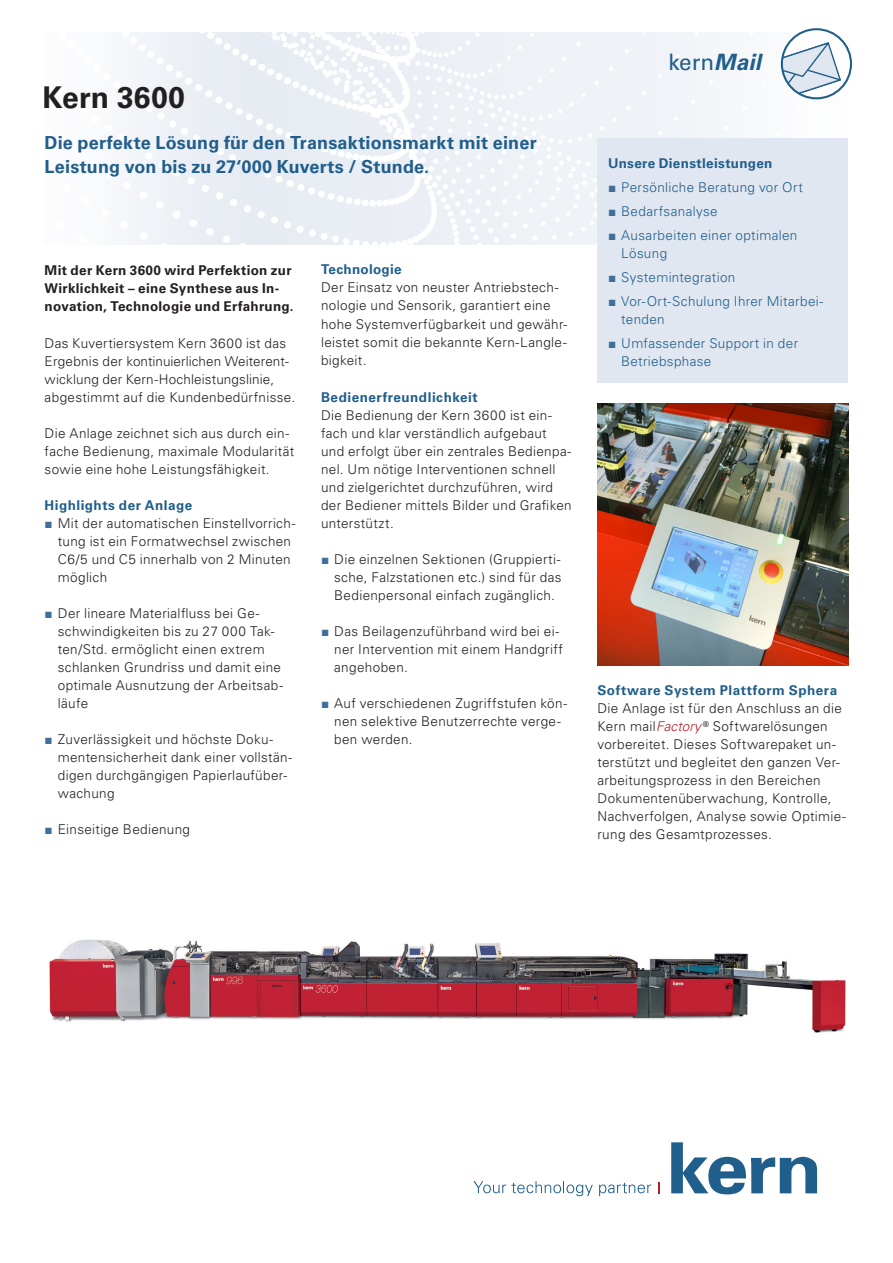
<style>
.page{position:relative;width:893px;height:1263px;background:#fff}
.page>*{position:absolute;margin:0;border:0;box-sizing:border-box;transform-origin:0 0}
.Titel{font:700 30px "Univers LT Std";letter-spacing:.01em;color:#231f20}
.t1{font:22.5px "Univers LT Std";color:#205e8b}
.Lead{font:700 18px/24px "Univers LT Std";letter-spacing:.01em;color:#205e8b}
.Grundschrift_Tab{font:300 13.5px/18px "Univers LT Std";letter-spacing:.025em;color:#231f20}
.Grundschrift{font:300 13.5px/18px "Univers LT Std";letter-spacing:.025em;color:#231f20}
.Grundschrift_Tab-2{font:300 13.5px/18px "Univers LT Std";letter-spacing:.025em;color:#205e8b}
.Grundschrift_Tab-3{font:700 13.5px/18px "Univers LT Std";letter-spacing:.02em;color:#231f20}
.Grundschrift_Tab-4{font:700 13.5px "Univers LT Std";letter-spacing:.03em;color:#205e8b}
.Grundschrift-2{font:700 13.5px "Univers LT Std";letter-spacing:.035em;color:#205e8b}
.s1{font-family:"Arial";font-weight:400;color:#3f6f99}
.s2{font-weight:700;font-style:italic}
.s3{font-style:italic;color:#b62024}
</style>
<div class="page">
<svg style="left:296px;top:32px;width:301px;height:213px"></svg>
<div style="left:304px;top:140px;width:7px;height:6px;background:#fff;border-radius:50%"></div>
<div style="left:292px;top:81px;width:7px;height:7px;background:#fff;border-radius:50%"></div>
<div style="left:295px;top:136px;width:7px;height:7px;background:#fff;border-radius:50%"></div>
<div style="left:332px;top:236px;width:7px;height:7px;background:#fff;border-radius:50%"></div>
<div style="left:308px;top:187px;width:7px;height:7px;background:#fff;border-radius:50%"></div>
<div style="left:297px;top:184px;width:7px;height:7px;background:#fff;border-radius:50%"></div>
<div style="left:321px;top:233px;width:7px;height:7px;background:#fff;border-radius:50%"></div>
<div style="left:309px;top:230px;width:7px;height:7px;background:#fff;border-radius:50%"></div>
<div style="left:297px;top:226px;width:7px;height:7px;background:#fff;border-radius:50%"></div>
<svg style="left:123px;top:32px;width:173px;height:213px;fill:#eaeef4"></svg>
<svg style="left:671px;top:1142px;width:146px;height:52px"></svg>
<svg style="left:473px;top:1181px;width:120px;height:15px"></svg>
<svg style="left:599px;top:1182px;width:52px;height:14px"></svg>
<svg style="left:782px;top:29px;width:69px;height:69px"></svg>
<svg style="left:782px;top:40px;width:64px;height:58px"></svg>
<div style="left:781px;top:28px;width:71px;height:71px;border:2px solid #205e8b;border-radius:50%"></div>
<div style="left:597px;top:138px;width:251px;height:245px;background:#e1e7f0"></div>
<img style="left:49px;top:939px;width:797px;height:94px">
<img style="left:597px;top:404px;width:251px;height:261px">
<p class="Titel" style="left:43px;top:80px;width:144px">Kern 3600</p>
<p class="Lead" style="left:45px;top:131px;width:494px">Die perfekte Lösung für den Transaktionsmarkt mit einer<br>Leistung von bis zu 27‘000 Kuverts / Stunde.</p>
<p class="Grundschrift_Tab-3" style="left:45px;top:262px;width:251px">Mit der Kern 3600 wird Perfektion zur<br>Wirklichkeit – eine Synthese aus In&shy;novation, Technologie und Erfahrung.</p>
<p class="Grundschrift_Tab" style="left:45px;top:334px;width:252px">Das Kuvertiersystem Kern 3600 ist das Ergebnis der kontinuierlichen Weiterent&shy;wicklung der Kern-Hochleistungslinie, abgestimmt auf die Kundenbedürfnisse.</p>
<p class="Grundschrift" style="left:45px;top:424px;width:251px">Die Anlage zeichnet sich aus durch ein&shy;fache Bedienung, maximale Modularität sowie eine hohe Leistungsfähigkeit.</p>
<p class="Grundschrift-2" style="left:45px;top:497px;width:149px">Highlights der Anlage</p>
<p class="Grundschrift" style="left:58px;top:514px;width:239px;text-indent:-13px"><span class="s1">■</span> Mit der automatischen Einstellvorrich&shy;tung ist ein Formatwechsel zwischen<br>C6/5 und C5 innerhalb von 2 Minuten möglich</p>
<p class="Grundschrift" style="left:58px;top:604px;width:227px;text-indent:-13px"><span class="s1">■</span> Der lineare Materialfluss bei Ge&shy;schwindigkeiten bis zu 27 000 Tak&shy;ten/Std. ermöglicht einen extrem schlanken Grundriss und damit eine optimale Ausnutzung der Arbeitsab&shy;läufe</p>
<p class="Grundschrift" style="left:58px;top:730px;width:236px;text-indent:-13px"><span class="s1">■</span> Zuverlässigkeit und höchste Doku&shy;mentensicherheit dank einer vollstän&shy;digen durchgängigen Papierlaufüber&shy;wachung</p>
<p class="Grundschrift" style="left:45px;top:820px;width:147px"><span class="s1">■</span> Einseitige Bedienung</p>
<p class="Grundschrift_Tab-4" style="left:321px;top:262px;width:82px">Technologie</p>
<p class="Grundschrift_Tab" style="left:321px;top:279px;width:248px">Der Einsatz von neuster Antriebstech&shy;nologie und Sensorik, garantiert eine hohe Systemverfügbarkeit und gewähr&shy;leistet somit die bekannte Kern-Langle&shy;bigkeit.</p>
<p class="Grundschrift-2" style="left:321px;top:389px;width:158px">Bedienerfreundlichkeit</p>
<p class="Grundschrift_Tab" style="left:321px;top:406px;width:252px">Die Bedienung der Kern 3600 ist ein&shy;fach und klar verständlich aufgebaut und erfolgt über ein zentrales Bedienpa&shy;nel. Um nötige Interventionen schnell und zielgerichtet durchzuführen, wird der Bediener mittels Bilder und Grafiken unterstützt.</p>
<p class="Grundschrift" style="left:334px;top:550px;width:229px;text-align:justify;text-indent:-13px"><span class="s1">■</span> Die einzelnen Sektionen (Gruppierti&shy;sche, Falzstationen etc.) sind für das Bedienpersonal einfach zugänglich.</p>
<p class="Grundschrift" style="left:334px;top:622px;width:230px;text-indent:-13px"><span class="s1">■</span> Das Beilagenzuführband wird bei ei&shy;ner Intervention mit einem Handgriff angehoben.</p>
<p class="Grundschrift_Tab" style="left:334px;top:694px;width:234px;text-indent:-13px"><span class="s1">■</span> Auf verschiedenen Zugriffstufen kön&shy;nen selektive Benutzerrechte verge&shy;ben werden.</p>
<h2 class="t1" style="left:668px;top:48px;width:94px">kern<span class="s2">Mail</span></h2>
<p class="Grundschrift_Tab-4" style="left:608px;top:155px;width:166px">Unsere Dienstleistungen</p>
<p class="Grundschrift_Tab-2" style="left:608px;top:178px;width:196px"><span class="s1">■</span> Persönliche Beratung vor Ort</p>
<p class="Grundschrift_Tab-2" style="left:608px;top:202px;width:111px"><span class="s1">■</span> Bedarfsanalyse</p>
<p class="Grundschrift_Tab-2" style="left:621px;top:226px;width:178px;text-indent:-13px"><span class="s1">■</span> Ausarbeiten einer optimalen<br>Lösung</p>
<p class="Grundschrift_Tab-2" style="left:608px;top:268px;width:129px"><span class="s1">■</span> Systemintegration</p>
<p class="Grundschrift_Tab-2" style="left:621px;top:292px;width:204px;text-indent:-13px"><span class="s1">■</span> Vor-Ort-Schulung Ihrer Mitarbei&shy;tenden</p>
<p class="Grundschrift_Tab-2" style="left:621px;top:334px;width:178px;text-indent:-13px"><span class="s1">■</span> Umfassender Support in der<br>Betriebsphase</p>
<p class="Grundschrift_Tab-4" style="left:597px;top:682px;width:241px">Software System Plattform Sphera</p>
<p class="Grundschrift_Tab" style="left:597px;top:699px;width:250px">Die Anlage ist für den Anschluss an die Kern mail<span class="s3">Factory</span> <sup>®</sup> Softwarelösungen vorbereitet. Dieses Softwarepaket un&shy;terstützt und begleitet den ganzen Ver&shy;arbeitungsprozess in den Bereichen Dokumentenüberwachung, Kontrolle, Nachverfolgen, Analyse sowie Optimie&shy;rung des Gesamtprozesses.</p>
</div>
